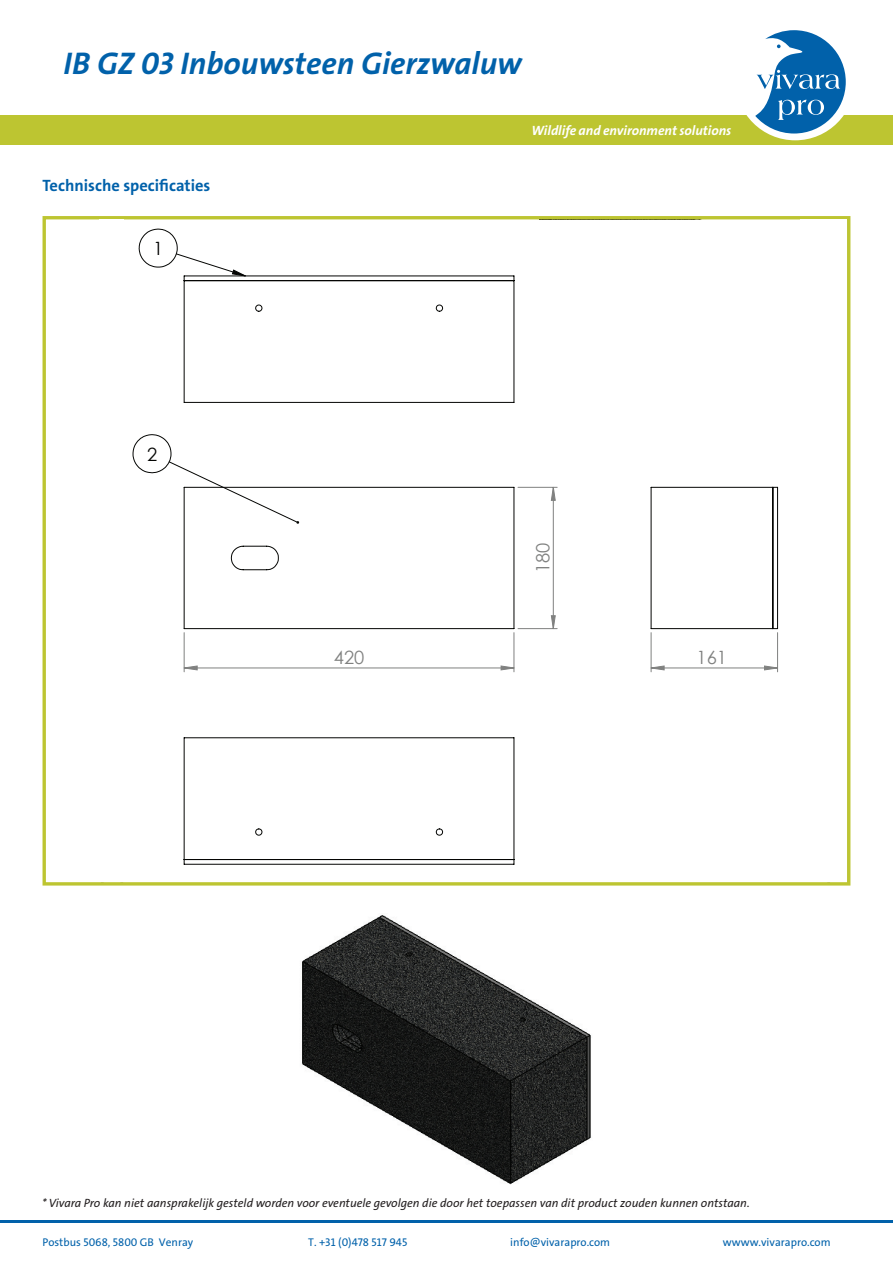
<style>
.page{position:relative;width:893px;height:1263px;background:#fff}
.page>*{position:absolute;margin:0;border:0;box-sizing:border-box;transform-origin:0 0}
.t1{font:31.5px "The Sans OT 7 B Italic";color:#0161aa}
.t2{font:18.3px "Century Gothic";color:#040503}
.t3{font:18.3px "Century Gothic";color:#808180}
.t4{font:16.5px "The Sans OT 7 B";color:#0161aa}
.t5{font:16.2px "Arial Narrow";color:#040503}
.t6{font:13.5px "The Sans OT 7 B Italic";color:#fff}
.t7{font:12px "The Sans OT 5 R Italic";color:#231f20}
.t8{font:11.25px "The Sans OT 5 R";color:#0161aa}
</style>
<div class="page">
<div style="left:0;top:115px;width:893px;height:30px;background:#bdc531"></div>
<div style="left:736px;top:21px;width:119px;height:119px;background:#fff;border-radius:50%"></div>
<svg style="left:755px;top:30px;width:91px;height:104px"></svg>
<hr style="left:0;top:1220px;width:893px;height:2px;background:#0161aa">
<img style="left:302px;top:915px;width:289px;height:270px">
<hr style="left:631px;top:914px;width:1px;height:278px;background:#c0bfbf">
<hr style="left:291px;top:914px;width:311px;height:1px;background:#c0bfbf">
<hr style="left:610px;top:914px;width:1px;height:278px;background:#c0bfbf">
<hr style="left:291px;top:914px;width:1px;height:278px;background:#c0bfbf">
<hr style="left:122px;top:1244px;width:707px;height:1px;background:#c0bfbf">
<hr style="left:102px;top:1262px;width:746px;height:1px;background:#c0bfbf">
<hr style="left:184px;top:633px;width:1px;height:39px;background:#808180">
<hr style="left:514px;top:633px;width:1px;height:39px;background:#808180">
<hr style="left:651px;top:633px;width:1px;height:39px;background:#808180">
<hr style="left:777px;top:633px;width:1px;height:39px;background:#808180">
<hr style="left:518px;top:628px;width:39px;height:1px;background:#808180">
<hr style="left:518px;top:487px;width:39px;height:1px;background:#808180">
<svg style="left:183px;top:665px;width:594px;height:6px"></svg>
<svg style="left:550px;top:486px;width:6px;height:143px"></svg>
<svg style="left:183px;top:524px;width:332px;height:106px"></svg>
<svg style="left:132px;top:228px;width:383px;height:296px"></svg>
<svg style="left:183px;top:737px;width:332px;height:128px"></svg>
<hr style="left:651px;top:487px;width:1px;height:142px;background:#040503">
<hr style="left:651px;top:487px;width:122px;height:1px;background:#040503">
<hr style="left:651px;top:628px;width:122px;height:1px;background:#040503">
<hr style="left:772px;top:487px;width:1px;height:142px;background:#040503">
<hr style="left:777px;top:487px;width:1px;height:142px;background:#040503">
<div style="left:43px;top:216px;width:807px;height:669px;border:3px solid #bdc531"></div>
<div style="left:800px;top:220px;width:47px;height:662px;background:#fff"></div>
<div style="left:100px;top:220px;width:24px;height:662px;background:#fff"></div>
<h1 class="t1" style="left:63px;top:44px;width:460px">IB GZ 03 Inbouwsteen Gierzwaluw</h1>
<h3 class="t4" style="left:43px;top:175px;width:169px">Technische specificaties</h3>
<h2 class="t2" style="left:153px;top:236px;width:12px">1</h2>
<p class="t6" style="left:531px;top:121px;width:201px">Wildlife and environment solutions</p>
<h2 class="t2" style="left:147px;top:441px;width:12px">2</h2>
<h2 class="t3" style="left:334px;top:644px;width:32px">420</h2>
<h2 class="t3" style="left:530px;top:573px;width:32px;rotate:-90deg">180</h2>
<h2 class="t3" style="left:697px;top:644px;width:32px">161</h2>
<p class="t7" style="left:42px;top:1195px;width:709px">* Vivara Pro kan niet aansprakelijk gesteld worden voor eventuele gevolgen die door het toepassen van dit product zouden kunnen ontstaan.</p>
<h3 class="t5" style="left:259px;top:1197px;width:65px">VERSION:</h3>
<h3 class="t5" style="left:374px;top:1201px;width:44px">NAME:</h3>
<h2 class="t2" style="left:417px;top:1200px;width:87px">PD000056</h2>
<p class="t8" style="left:43px;top:1235px;width:152px">Postbus 5068, 5800 GB Venray</p>
<p class="t8" style="left:308px;top:1235px;width:100px">T. +31 (0)478 517 945</p>
<p class="t8" style="left:510px;top:1235px;width:101px">info@vivarapro.com</p>
<p class="t8" style="left:723px;top:1235px;width:109px">wwww.vivarapro.com</p>
</div>
